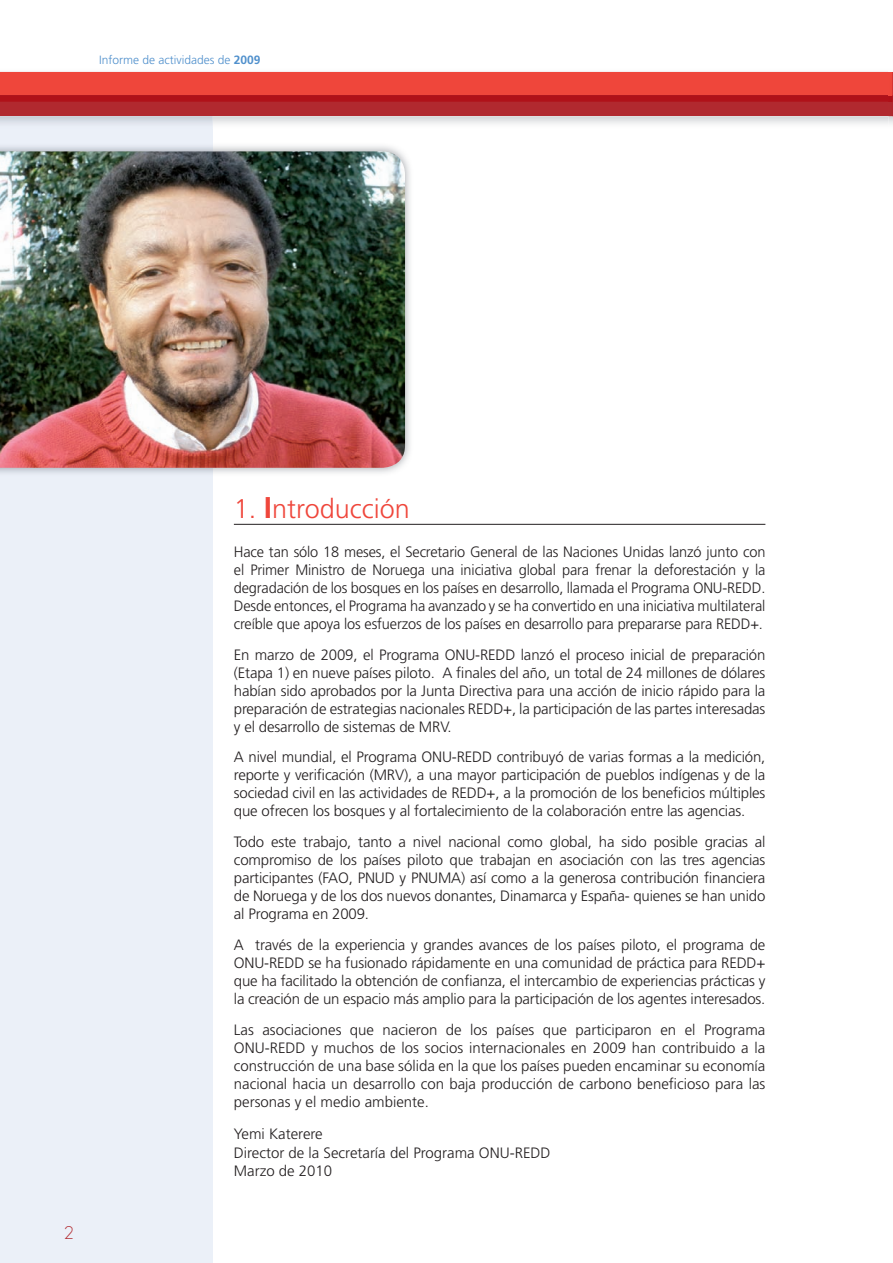
<style>
.page{position:relative;width:893px;height:1263px;background:#fff}
.page>*{position:absolute;margin:0;border:0;box-sizing:border-box;transform-origin:0 0}
.t1{font:300 27px "Frutiger";color:#ef463b}
.t2{font:300 18px "Geosans";color:#b1292f}
.t3{font:300 15px/18px "Frutiger";letter-spacing:-.01em;color:#231f20;text-align:justify}
.t4{font:300 12px "Frutiger";color:#5090cc}
.s1{font-weight:700}
.s2{font-weight:700;font-size:30px}
</style>
<div class="page">
<div style="left:0;top:99px;width:213px;height:1164px;background:#ebf0f8"></div>
<div style="left:0;top:72px;width:893px;height:44px;background:#b1292f"></div>
<img style="left:888px;top:70px;width:5px;height:57px">
<img style="left:888px;top:102px;width:5px;height:14px">
<svg style="left:0;top:72px;width:893px;height:30px;background:#e03933"></svg>
<img style="left:888px;top:72px;width:5px;height:23px">
<hr style="left:234px;top:524px;width:531px;height:1px;background:#231f20">
<img style="left:213px;top:146px;width:197px;height:327px">
<img style="left:0;top:151px;width:405px;height:317px">
<p class="t4" style="left:99px;top:55px;width:163px">Informe de actividades de <span class="s1">2009</span></p>
<p class="t2" style="left:64px;top:1223px;width:11px">2</p>
<h1 class="t1" style="left:234px;top:497px;width:177px">1. <span class="s2">I</span>ntroducción</h1>
<p class="t3" style="left:234px;top:544px;width:533px">Hace tan sólo 18 meses, el Secretario General de las Naciones Unidas lanzó junto con el Primer Ministro de Noruega una iniciativa global para frenar la deforestación y la degradación de los bosques en los países en desarrollo, llamada el Programa ONU-REDD.<br>Desde entonces, el Programa ha avanzado y se ha convertido en una iniciativa multilateral creíble que apoya los esfuerzos de los países en desarrollo para prepararse para REDD+.</p>
<p class="t3" style="left:234px;top:646px;width:533px">En marzo de 2009, el Programa ONU-REDD lanzó el proceso inicial de preparación (Etapa 1) en nueve países piloto. A finales del año, un total de 24 millones de dólares habían sido aprobados por la Junta Directiva para una acción de inicio rápido para la preparación de estrategias nacionales REDD+, la participación de las partes interesadas y el desarrollo de sistemas de MRV.</p>
<p class="t3" style="left:234px;top:749px;width:533px">A nivel mundial, el Programa ONU-REDD contribuyó de varias formas a la medición, reporte y verificación (MRV), a una mayor participación de pueblos indígenas y de la sociedad civil en las actividades de REDD+, a la promoción de los beneficios múltiples que ofrecen los bosques y al fortalecimiento de la colaboración entre las agencias.</p>
<p class="t3" style="left:234px;top:834px;width:533px">Todo este trabajo, tanto a nivel nacional como global, ha sido posible gracias al compromiso de los países piloto que trabajan en asociación con las tres agencias participantes (FAO, PNUD y PNUMA) así como a la generosa contribución financiera de Noruega y de los dos nuevos donantes, Dinamarca y España- quienes se han unido al Programa en 2009.</p>
<p class="t3" style="left:234px;top:937px;width:533px">A través de la experiencia y grandes avances de los países piloto, el programa de ONU-REDD se ha fusionado rápidamente en una comunidad de práctica para REDD+ que ha facilitado la obtención de confianza, el intercambio de experiencias prácticas y la creación de un espacio más amplio para la participación de los agentes interesados.</p>
<p class="t3" style="left:234px;top:1021px;width:533px">Las asociaciones que nacieron de los países que participaron en el Programa ONU-REDD y muchos de los socios internacionales en 2009 han contribuido a la construcción de una base sólida en la que los países pueden encaminar su economía nacional hacia un desarrollo con baja producción de carbono beneficioso para las personas y el medio ambiente.</p>
<p class="t3" style="left:234px;top:1125px;width:318px;line-height:18.8px;text-align:left">Yemi Katerere<br>Director de la Secretaría del Programa ONU-REDD<br>Marzo de 2010</p>
</div>
